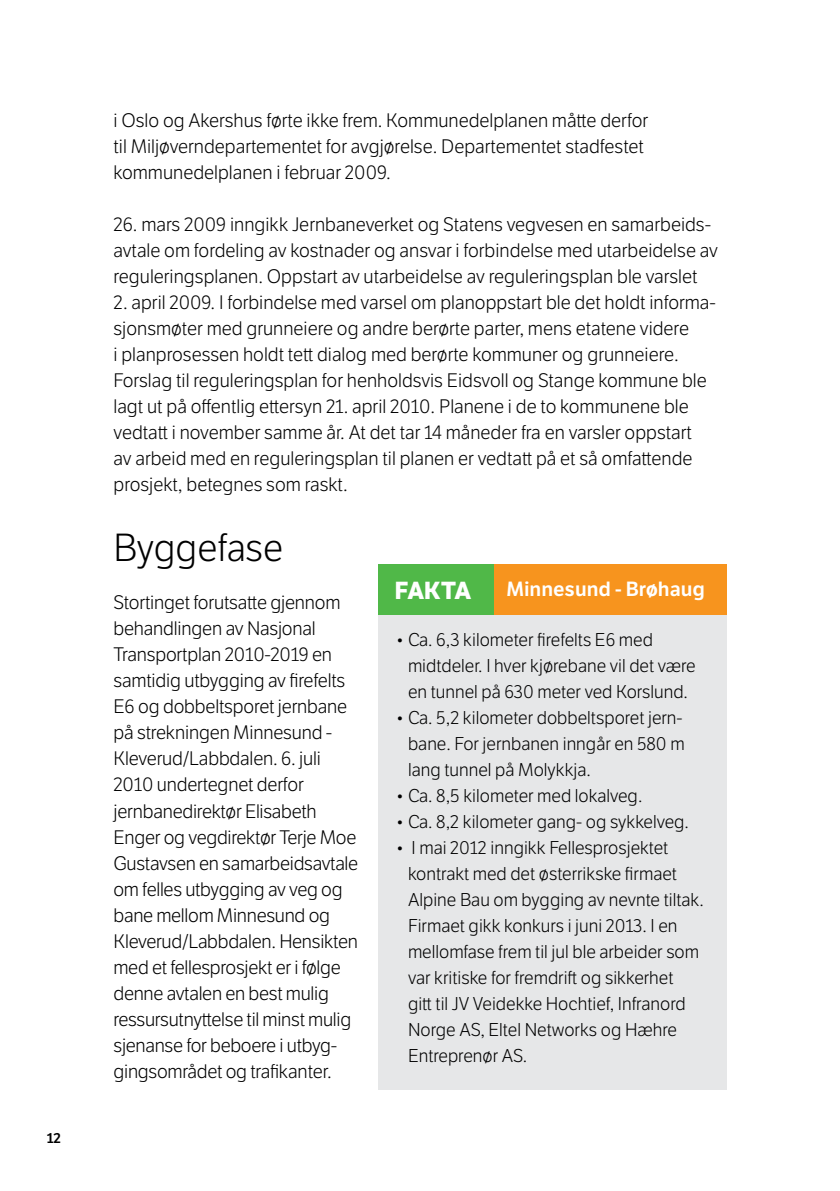
<style>
.page{position:relative;width:840px;height:1191px;background:#fff}
.page>*{position:absolute;margin:0;border:0;box-sizing:border-box;transform-origin:0 0}
.t1{font:300 38px "LFT Etica";color:#000}
.t2{font:700 24px "LFT Etica";letter-spacing:-.02em;color:#fff}
.t3{font:600 20px "LFT Etica";color:#fff}
.t4{font:300 19px/26px "LFT Etica";color:#000}
.t5{font:300 18px/26px "LFT Etica";color:#000}
.t6{font:600 14px "LFT Etica";color:#000}
</style>
<div class="page">
<div style="left:378px;top:615px;width:348px;height:475px;background:#e6e7e8"></div>
<div style="left:493px;top:565px;width:233px;height:50px;background:#f7941e"></div>
<div style="left:378px;top:565px;width:115px;height:50px;background:#50b848"></div>
<p class="t6" style="left:47px;top:1129px;width:16px">12</p>
<p class="t4" style="left:113px;top:108px;width:536px">i Oslo og Akershus førte ikke frem. Kommunedelplanen måtte derfor til Miljøverndepartementet for avgjørelse. Departementet stadfestet kommunedelplanen i februar 2009.</p>
<p class="t4" style="left:113px;top:212px;width:605px">26. mars 2009 inngikk Jernbaneverket og Statens vegvesen en samarbeids&shy;avtale om fordeling av kostnader og ansvar i forbindelse med utarbeidelse av reguleringsplanen. Oppstart av utarbeidelse av reguleringsplan ble varslet</p>
<p class="t4" style="left:113px;top:290px;width:603px">2. april 2009. I forbindelse med varsel om planoppstart ble det holdt informa&shy;sjonsmøter med grunneiere og andre berørte parter, mens etatene videre<br>i planprosessen holdt tett dialog med berørte kommuner og grunneiere.<br>Forslag til reguleringsplan for henholdsvis Eidsvoll og Stange kommune ble lagt ut på offentlig ettersyn 21. april 2010. Planene i de to kommunene ble vedtatt i november samme år. At det tar 14 måneder fra en varsler oppstart<br>av arbeid med en reguleringsplan til planen er vedtatt på et så omfattende prosjekt, betegnes som raskt.</p>
<h1 class="t1" style="left:113px;top:526px;width:171px">Byggefase</h1>
<p class="t4" style="left:113px;top:590px;width:246px">Stortinget forutsatte gjennom behandlingen av Nasjonal<br>Transportplan 2010-2019 en samtidig utbygging av firefelts<br>E6 og dobbeltsporet jernbane på strekningen Minnesund -<br>Kleverud/Labbdalen. 6. juli<br>2010 undertegnet derfor jernbanedirektør Elisabeth<br>Enger og vegdirektør Terje Moe<br>Gustavsen en samarbeidsavtale om felles utbygging av veg og bane mellom Minnesund og<br>Kleverud/Labbdalen. Hensikten med et fellesprosjekt er i følge denne avtalen en best mulig ressursutnyttelse til minst mulig sjenanse for beboere i utbyg&shy;gingsområdet og trafikanter.</p>
<p class="t2" style="left:394px;top:576px;width:78px">FAKTA</p>
<p class="t3" style="left:506px;top:577px;width:200px">Minnesund - Brøhaug</p>
<p class="t5" style="left:408px;top:627px;width:289px;text-indent:-13px">• Ca. 6,3 kilometer firefelts E6 med midtdeler. I hver kjørebane vil det være en tunnel på 630 meter ved Korslund.</p>
<p class="t5" style="left:408px;top:705px;width:278px;text-align:justify;text-indent:-13px">• Ca. 5,2 kilometer dobbeltsporet jern&shy;bane. For jernbanen inngår en 580 m lang tunnel på Molykkja.</p>
<p class="t5" style="left:395px;top:782px;width:248px">• Ca. 8,5 kilometer med lokalveg.</p>
<p class="t5" style="left:395px;top:808px;width:295px">• Ca. 8,2 kilometer gang- og sykkelveg.</p>
<p class="t5" style="left:408px;top:834px;width:297px;text-indent:-13px">• I mai 2012 inngikk Fellesprosjektet kontrakt med det østerrikske firmaet Alpine Bau om bygging av nevnte tiltak.<br>Firmaet gikk konkurs i juni 2013. I en mellomfase frem til jul ble arbeider som var kritiske for fremdrift og sikkerhet<br>gitt til JV Veidekke Hochtief, Infranord<br>N orge AS, Eltel N etworks og Hæhre Entreprenør AS.</p>
</div>
